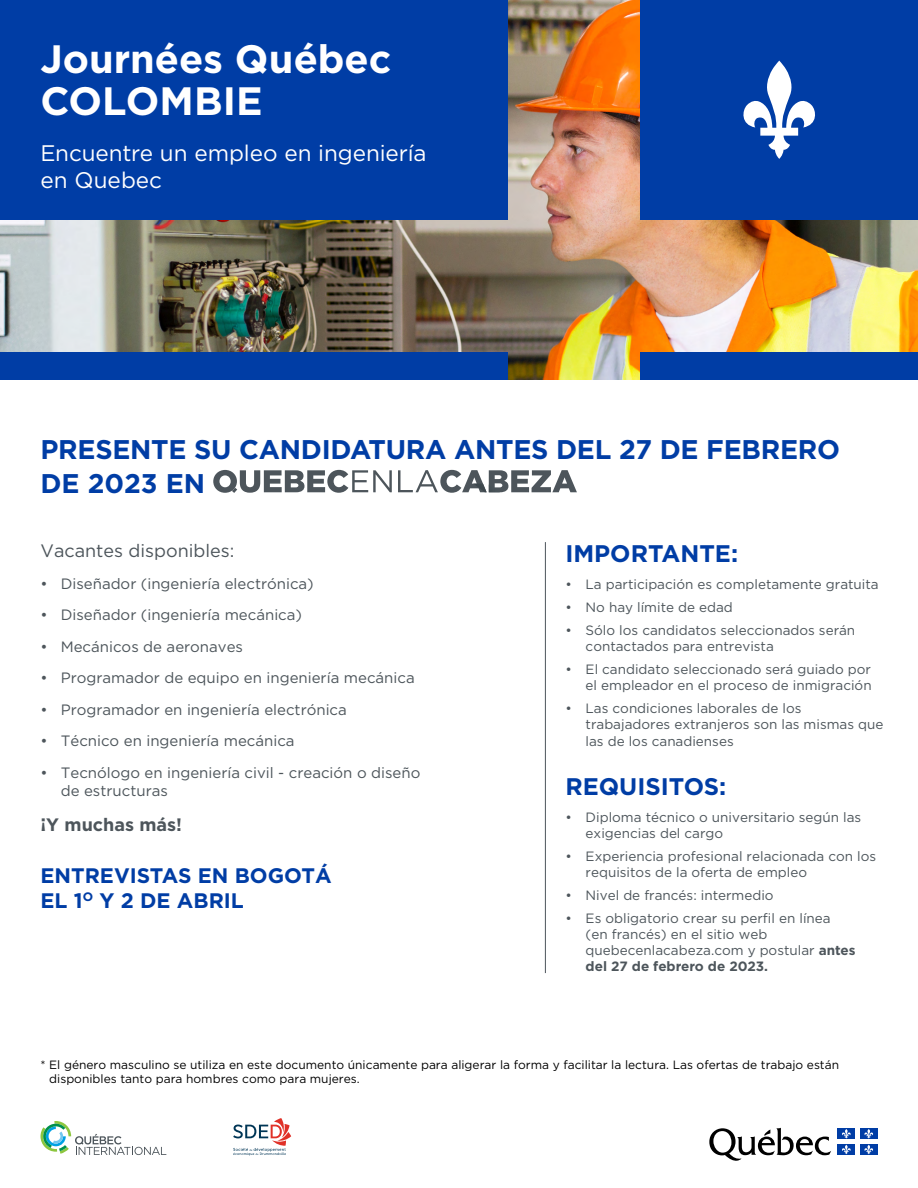
<style>
.page{position:relative;width:918px;height:1188px;background:#fff}
.page>*{position:absolute;margin:0;border:0;box-sizing:border-box;transform-origin:0 0}
.t1{font:700 39.6px/42.2px "Gotham";color:#fff}
.t2{font:700 27px "Gotham";letter-spacing:-.01em;color:#003da5}
.t3{font:700 24px "Gotham";color:#003da5}
.t4{font:22.5px/27px "Gotham";color:#fff}
.t5{font:700 21px/25.2px "Gotham";color:#003da5}
.t6{font:18px "Gotham";color:#4d555b}
.t7{font:700 18px "Gotham";color:#4d555b}
.t8{font:15px/18px "Gotham";color:#4d555b}
.t9{font:13.5px/16.2px "Gotham";color:#4d555b}
.t10{font:12px/14.4px "Gotham";color:#000}
.s1{font-weight:700}
</style>
<div class="page">
<img style="left:0;top:0;width:918px;height:380px">
<div style="left:0;top:0;width:507px;height:219px;background:#003da5"></div>
<div style="left:641px;top:0;width:277px;height:219px;background:#003da5"></div>
<div style="left:0;top:353px;width:507px;height:27px;background:#003da5"></div>
<div style="left:641px;top:353px;width:277px;height:27px;background:#003da5"></div>
<svg style="left:743px;top:61px;width:72px;height:98px"></svg>
<svg style="left:213px;top:470px;width:179px;height:23px"></svg>
<svg style="left:398px;top:470px;width:179px;height:23px"></svg>
<hr style="left:545px;top:542px;width:1px;height:431px;background:#4d555b">
<svg style="left:709px;top:1128px;width:122px;height:33px"></svg>
<div style="left:838px;top:1128px;width:17px;height:11px;background:#003da5"></div>
<svg style="left:842px;top:1129px;width:9px;height:10px"></svg>
<div style="left:860px;top:1128px;width:18px;height:11px;background:#003da5"></div>
<svg style="left:864px;top:1129px;width:9px;height:10px"></svg>
<div style="left:838px;top:1144px;width:17px;height:11px;background:#003da5"></div>
<svg style="left:842px;top:1145px;width:9px;height:9px"></svg>
<div style="left:860px;top:1144px;width:18px;height:11px;background:#003da5"></div>
<svg style="left:864px;top:1145px;width:9px;height:9px"></svg>
<svg style="left:41px;top:1121px;width:125px;height:34px"></svg>
<svg style="left:233px;top:1118px;width:58px;height:38px"></svg>
<h1 class="t1" style="left:40px;top:37px;width:352px">JOURNÉES QUÉBEC<br>COLOMB</h1>
<h1 class="t1" style="left:223px;top:79px;width:41px">IE</h1>
<h3 class="t4" style="left:41px;top:139px;width:388px">Encuentre un empleo en ingeniería en Quebec</h3>
<h2 class="t2" style="left:41px;top:434px;width:740px">PRESENTE SU CANDIDATURA ANTES DEL 27 DE FEBRER</h2>
<h2 class="t2" style="left:817px;top:434px;width:24px">O</h2>
<h2 class="t2" style="left:41px;top:468px;width:144px">DE 2023 EN</h2>
<h3 class="t6" style="left:41px;top:541px;width:195px">Vacantes disponibles:</h3>
<p class="t8" style="left:41px;top:574px;width:275px">• Diseñador (ingeniería electrónica)</p>
<p class="t8" style="left:41px;top:606px;width:263px">• Diseñador (ingeniería mecánica)</p>
<p class="t8" style="left:41px;top:637px;width:204px">• Mecánicos de aeronaves</p>
<p class="t8" style="left:41px;top:669px;width:376px">• Programador de equipo en ingeniería mecánica</p>
<p class="t8" style="left:41px;top:700px;width:308px">• Programador en ingeniería electrónica</p>
<p class="t8" style="left:41px;top:732px;width:256px">• Técnico en ingeniería mecánica</p>
<p class="t8" style="left:61px;top:763px;width:361px;text-indent:-20px">• Tecnólogo en ingeniería civil - creación o diseño de estructuras</p>
<h3 class="t7" style="left:41px;top:814px;width:143px">¡Y MUCHAS MÁS!</h3>
<h3 class="t5" style="left:41px;top:862px;width:30px">ENTRE</h3>
<h3 class="t5" style="left:114px;top:862px;width:29px">VISTAS</h3>
<h3 class="t5" style="left:41px;top:862px;width:293px;text-indent:157px">EN BOGOTÁ<br>EL 1<sup>O</sup> Y 2 DE ABRIL</h3>
<h3 class="t3" style="left:565px;top:540px;width:83px">IMPORTANTE</h3>
<h3 class="t3" style="left:731px;top:540px;width:9px">:</h3>
<p class="t9" style="left:565px;top:576px;width:315px">• La participación es completamente gratuita</p>
<p class="t9" style="left:565px;top:599px;width:169px">• No hay límite de edad</p>
<p class="t9" style="left:586px;top:622px;width:271px;text-indent:-20px">• Sólo los candidatos seleccionados serán contactados para entrevista</p>
<p class="t9" style="left:565px;top:661px;width:308px;text-align:right">• El candidato seleccionado será guiado por el empleador en el proceso de inmigración</p>
<p class="t9" style="left:586px;top:700px;width:299px;text-indent:-20px">• Las condiciones laborales de los trabajadores extranjeros son las mismas que las de los canadienses</p>
<h3 class="t3" style="left:565px;top:772px;width:68px">REQUISIT</h3>
<h3 class="t3" style="left:684px;top:772px;width:44px">OS:</h3>
<p class="t9" style="left:586px;top:808px;width:277px;text-indent:-20px">• Diploma técnico o universitario según las exigencias del cargo</p>
<p class="t9" style="left:586px;top:848px;width:292px;text-indent:-20px">• Experiencia profesional relacionada con los requisitos de la oferta de empleo</p>
<p class="t9" style="left:565px;top:887px;width:210px">• Nivel de francés: intermedio</p>
<p class="t9" style="left:586px;top:910px;width:271px;text-indent:-20px">• Es obligatorio crear su perfil en línea (en francés) en el sitio web quebecenlacabeza.com y postular <span class="s1">ANTES DEL 27 DE FEBRERO DE 2023.</span></p>
<p class="t10" style="left:49px;top:1057px;width:791px;text-indent:-9px">* El género masculino se utiliza en este documento únicamente para aligerar la forma y facilitar la lectura. Las ofertas de trabajo están disponibles tanto para hombres como para mujeres.</p>
</div>
